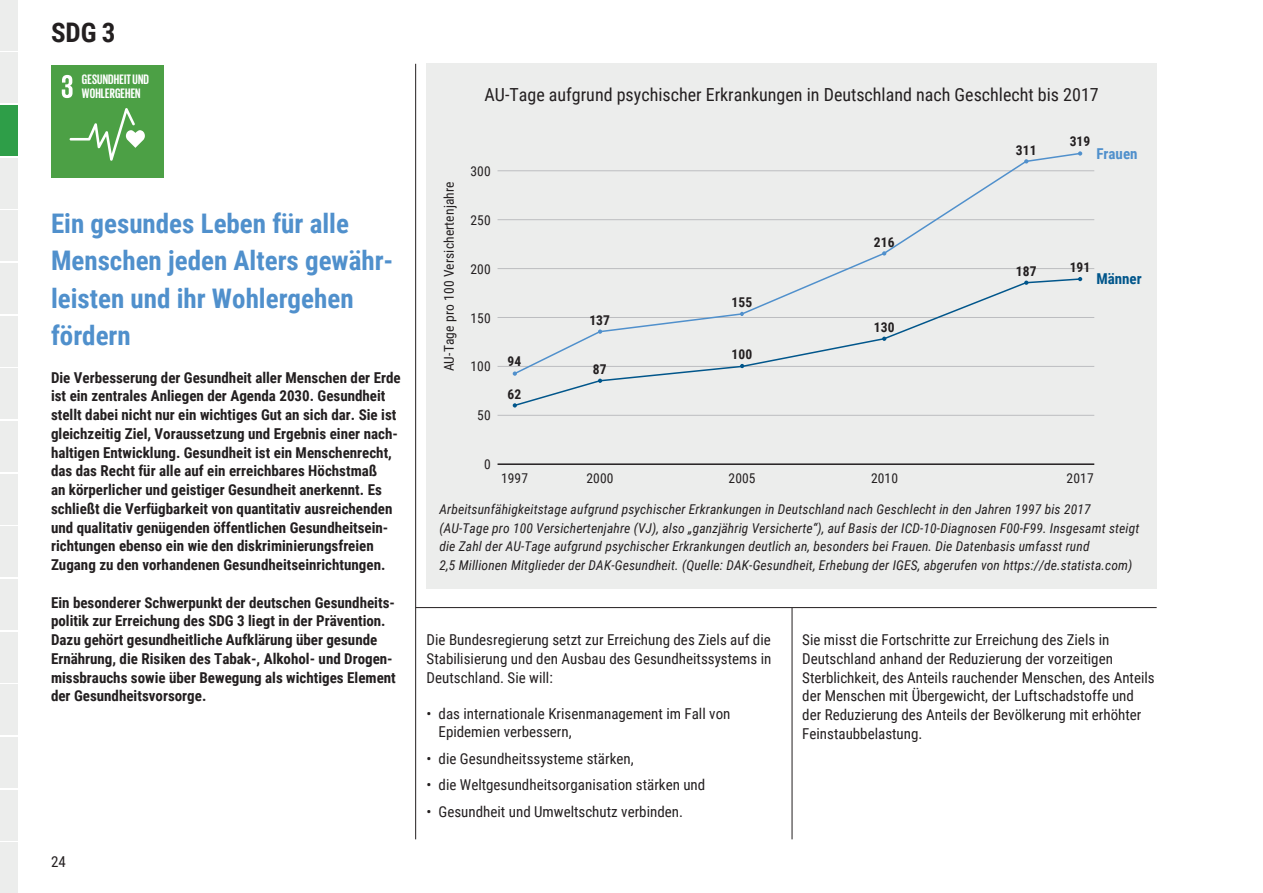
<style>
.page{position:relative;width:1263px;height:893px;background:#fff}
.page>*{position:absolute;margin:0;border:0;box-sizing:border-box;transform-origin:0 0}
.t1{font:700 27px/37.5px "Roboto Condensed";color:#5090cc}
.t2{font:700 27px "Roboto Condensed";color:#231f20}
.t3{font:18px "Roboto Condensed";color:#231f20}
.t4{font:700 15px/18.8px "Roboto Condensed";color:#231f20}
.t5{font:15px/18.8px "Roboto Condensed";color:#231f20}
.t6{font:700 15px "Roboto Condensed";color:#5090cc}
.t7{font:700 15px "Roboto Condensed";color:#01568b}
.t8{font:700 13.95px/13.2px "Giorgio Sans";letter-spacing:.01em;color:#fff}
.t9{font:italic 13.5px/18.8px "Roboto Condensed";letter-spacing:.01em;color:#231f20}
.t10{font:13.5px "Roboto Condensed";letter-spacing:.01em;color:#231f20}
.t11{font:700 13.5px "Roboto Condensed";letter-spacing:.01em;color:#231f20}
</style>
<div class="page">
<hr style="left:415px;top:64px;width:1px;height:775px;background:#231f20">
<hr style="left:792px;top:64px;width:1px;height:775px;background:#231f20">
<div style="left:427px;top:64px;width:730px;height:525px;background:#ecedec"></div>
<div style="left:0;top:0;width:17px;height:51px;background:#ecedec"></div>
<div style="left:0;top:53px;width:17px;height:50px;background:#ecedec"></div>
<div style="left:0;top:105px;width:17px;height:51px;background:#2e9e48"></div>
<div style="left:0;top:158px;width:17px;height:51px;background:#ecedec"></div>
<div style="left:0;top:211px;width:17px;height:50px;background:#ecedec"></div>
<div style="left:0;top:263px;width:17px;height:51px;background:#ecedec"></div>
<div style="left:0;top:316px;width:17px;height:50px;background:#ecedec"></div>
<div style="left:0;top:369px;width:17px;height:50px;background:#ecedec"></div>
<div style="left:0;top:421px;width:17px;height:51px;background:#ecedec"></div>
<div style="left:0;top:474px;width:17px;height:50px;background:#ecedec"></div>
<div style="left:0;top:526px;width:17px;height:51px;background:#ecedec"></div>
<div style="left:0;top:579px;width:17px;height:51px;background:#ecedec"></div>
<div style="left:0;top:632px;width:17px;height:50px;background:#ecedec"></div>
<div style="left:0;top:684px;width:17px;height:51px;background:#ecedec"></div>
<div style="left:0;top:737px;width:17px;height:51px;background:#ecedec"></div>
<div style="left:0;top:790px;width:17px;height:50px;background:#ecedec"></div>
<div style="left:0;top:842px;width:17px;height:51px;background:#ecedec"></div>
<div style="left:51px;top:66px;width:112px;height:112px;background:#4ca045"></div>
<svg style="left:62px;top:75px;width:11px;height:23px"></svg>
<svg style="left:70px;top:108px;width:75px;height:53px"></svg>
<hr style="left:497px;top:170px;width:597px;height:1px;background:#bcbdc0">
<hr style="left:497px;top:219px;width:597px;height:1px;background:#bcbdc0">
<hr style="left:497px;top:268px;width:597px;height:1px;background:#bcbdc0">
<hr style="left:497px;top:317px;width:597px;height:1px;background:#bcbdc0">
<hr style="left:497px;top:366px;width:597px;height:1px;background:#bcbdc0">
<hr style="left:497px;top:415px;width:597px;height:1px;background:#bcbdc0">
<hr style="left:497px;top:463px;width:597px;height:2px;background:#231f20">
<svg style="left:513px;top:152px;width:568px;height:125px"></svg>
<svg style="left:513px;top:277px;width:568px;height:130px"></svg>
<hr style="left:416px;top:607px;width:741px;height:1px;background:#231f20">
<h1 class="t2" style="left:51px;top:13px;width:66px">SDG 3</h1>
<p class="t8" style="left:82px;top:73px;width:69px">GESUNDHEIT UND<br>WOHLERGEHEN</p>
<h1 class="t1" style="left:51px;top:203px;width:344px">Ein gesundes Leben für alle<br>Menschen jeden Alters gewähr&shy;leisten und ihr Wohlergehen fördern</h1>
<p class="t4" style="left:51px;top:367px;width:351px">Die Verbesserung der Gesundheit aller Menschen der Erde ist ein zentrales Anliegen der Agenda 2030. Gesundheit stellt dabei nicht nur ein wichtiges Gut an sich dar. Sie ist gleichzeitig Ziel, Voraussetzung und Ergebnis einer nach&shy;haltigen Entwicklung. Gesundheit ist ein Menschenrecht, das das Recht für alle auf ein erreichbares Höchstmaß<br>an körperlicher und geistiger Gesundheit anerkennt. Es schließt die Verfügbarkeit von quantitativ ausreichenden und qualitativ genügenden öffentlichen Gesundheitsein&shy;richtungen ebenso ein wie den diskriminierungsfreien Zugang zu den vorhandenen Gesundheitseinrichtungen.</p>
<p class="t4" style="left:51px;top:592px;width:346px">Ein besonderer Schwerpunkt der deutschen Gesundheits&shy;politik zur Erreichung des SDG 3 liegt in der Prävention.<br>Dazu gehört gesundheitliche Aufklärung über gesunde Ernährung, die Risiken des Tabak-, Alkohol- und Drogen&shy;missbrauchs sowie über Bewegung als wichtiges Element der Gesundheitsvorsorge.</p>
<p class="t5" style="left:51px;top:852px;width:16px">24</p>
<p class="t3" style="left:485px;top:82px;width:616px">AU-Tage aufgrund psychischer Erkrankungen in Deutschland nach Geschlecht bis 2017</p>
<p class="t10" style="left:439px;top:371px;width:191px;rotate:-90deg">AU-Tage pro 100 Versichertenjahre</p>
<p class="t10" style="left:470px;top:162px;width:22px">300</p>
<p class="t10" style="left:470px;top:210px;width:22px">250</p>
<p class="t10" style="left:470px;top:259px;width:22px">200</p>
<p class="t10" style="left:470px;top:308px;width:22px">150</p>
<p class="t10" style="left:470px;top:357px;width:22px">100</p>
<p class="t10" style="left:477px;top:406px;width:15px">50</p>
<p class="t10" style="left:484px;top:455px;width:8px">0</p>
<p class="t11" style="left:508px;top:352px;width:15px">94</p>
<p class="t11" style="left:508px;top:384px;width:15px">62</p>
<p class="t11" style="left:589px;top:311px;width:22px">137</p>
<p class="t11" style="left:593px;top:360px;width:15px">87</p>
<p class="t11" style="left:731px;top:292px;width:22px">155</p>
<p class="t11" style="left:731px;top:345px;width:22px">100</p>
<p class="t11" style="left:874px;top:232px;width:22px">216</p>
<p class="t11" style="left:874px;top:318px;width:22px">130</p>
<p class="t11" style="left:1016px;top:140px;width:22px">311</p>
<p class="t11" style="left:1070px;top:132px;width:22px">319</p>
<p class="t6" style="left:1096px;top:143px;width:43px">Frauen</p>
<p class="t11" style="left:1016px;top:262px;width:22px">187</p>
<p class="t11" style="left:1070px;top:258px;width:22px">191</p>
<p class="t7" style="left:1096px;top:268px;width:47px">Männer</p>
<p class="t10" style="left:501px;top:469px;width:29px">1997</p>
<p class="t10" style="left:586px;top:469px;width:29px">2000</p>
<p class="t10" style="left:728px;top:469px;width:29px">2005</p>
<p class="t10" style="left:871px;top:469px;width:29px">2010</p>
<p class="t10" style="left:1066px;top:469px;width:29px">2017</p>
<p class="t9" style="left:439px;top:499px;width:701px">Arbeitsunfähigkeitstage aufgrund psychischer Erkrankungen in Deutschland nach Geschlecht in den Jahren 1997 bis 2017 (AU-Tage pro 100 Versichertenjahre (VJ), also „ganzjährig Versicherte“), auf Basis der ICD-10-Diagnosen F00-F99. Insgesamt steigt die Zahl der AU-Tage aufgrund psychischer Erkrankungen deutlich an, besonders bei Frauen. Die Datenbasis umfasst rund<br>2,5 Millionen Mitglieder der DAK-Gesundheit. (Quelle: DAK-Gesundheit, Erhebung der IGES, abgerufen von https://de.statista.com)</p>
<p class="t5" style="left:427px;top:630px;width:346px;text-align:justify">Die Bundesregierung setzt zur Erreichung des Ziels auf die Stabilisierung und den Ausbau des Gesundheitssystems in Deutschland. Sie will:</p>
<p class="t5" style="left:439px;top:704px;width:293px;line-height:18px;text-indent:-12px">• das internationale Krisenmanagement im Fall von<br>Epidemien verbessern,</p>
<p class="t5" style="left:427px;top:749px;width:208px">• die Gesundheitssysteme stärken,</p>
<p class="t5" style="left:427px;top:775px;width:280px">• die Weltgesundheitsorganisation stärken und</p>
<p class="t5" style="left:427px;top:802px;width:258px">• Gesundheit und Umweltschutz verbinden.</p>
<p class="t5" style="left:802px;top:630px;width:354px">Sie misst die Fortschritte zur Erreichung des Ziels in Deutschland anhand der Reduzierung der vorzeitigen Sterblichkeit, des Anteils rauchender Menschen, des Anteils der Menschen mit Übergewicht, der Luftschadstoffe und der Reduzierung des Anteils der Bevölkerung mit erhöhter Feinstaubbelastung.</p>
</div>
